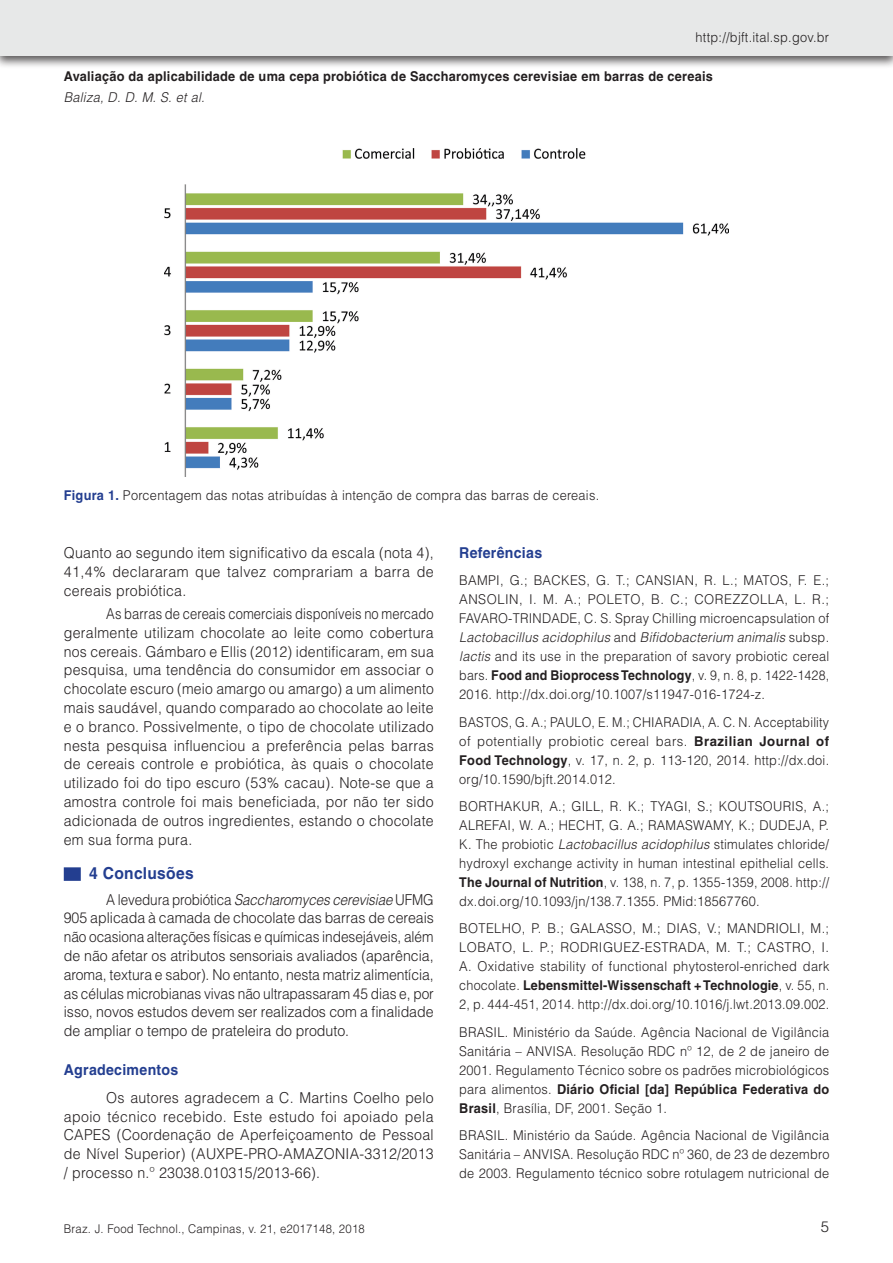
<style>
.page{position:relative;width:893px;height:1263px;background:#fff}
.page>*{position:absolute;margin:0;border:0;box-sizing:border-box;transform-origin:0 0}
.Heading1{font:700 16.5px "Helvetica";letter-spacing:.02em;color:#233e90;scale:.94 1}
.Paragraph{font:300 15px/18.8px "Helvetica";letter-spacing:.02em;color:#231f20;text-align:justify;scale:.86 1}
.Paragraph-2{font:300 15px/18.8px "Helvetica";letter-spacing:.02em;color:#231f20;text-align:justify;scale:.9 1}
.Acknowledgment{font:300 15px/18.8px "Helvetica";letter-spacing:.02em;color:#231f20;text-align:justify;scale:.94 1}
.Paragraph-3{font:300 15px/18.8px "Helvetica";letter-spacing:.02em;color:#231f20;text-align:justify;scale:.94 1}
.AcknowledgmentHead{font:700 15px "Helvetica";letter-spacing:.02em;color:#233e90;scale:.94 1}
.ReferenceHead{font:700 15px "Helvetica";letter-spacing:.02em;color:#233e90;scale:.94 1}
.Paragraph-4{font:300 15px "Helvetica";letter-spacing:.02em;color:#231f20}
.Reference{font:300 13.5px/18.9px "Helvetica";letter-spacing:.02em;color:#231f20;text-align:justify;scale:.95 1}
.Reference-2{font:300 13.5px/18.9px "Helvetica";letter-spacing:.02em;color:#231f20;text-align:justify;scale:.94 1}
.Reference-3{font:300 13.5px/18.9px "Helvetica";letter-spacing:.02em;color:#231f20;text-align:justify;scale:.92 1}
.t1{font:700 13.5px "Helvetica";letter-spacing:.02em;color:#231f20;scale:.94 1}
.FigureCaption{font:300 13.5px "Helvetica";letter-spacing:.02em;color:#231f20;scale:.94 1}
.t2{font:italic 300 13.5px "Helvetica";letter-spacing:.02em;color:#231f20;scale:.94 1}
.t3{font:300 12px "Helvetica";letter-spacing:.02em;color:#231f20;scale:.94 1}
.s1{font-weight:700;color:#233e90}
.s2{font-style:italic}
.s3{font-weight:700}
</style>
<div class="page">
<div style="left:0;top:0;width:893px;height:69px;background:#231f20;opacity:.75"></div>
<div style="left:0;top:0;width:893px;height:56px;background:#e7e8e8"></div>
<div style="left:64px;top:867px;width:17px;height:14px;background:#233e90"></div>
<img style="left:164px;top:149px;width:565px;height:328px">
<p class="Reference-2" style="left:696px;top:28px;width:144px">http://bjft.ital.sp.gov.br</p>
<p class="t1" style="left:64px;top:68px;width:692px">Avaliação da aplicabilidade de uma cepa probiótica de Saccharomyces cerevisiae em barras de cereais</p>
<p class="t2" style="left:64px;top:89px;width:151px">Baliza, D. D. M. S. et al.</p>
<p class="FigureCaption" style="left:64px;top:487px;width:571px"><span class="s1">Figura 1.</span> Porcentagem das notas atribuídas à intenção de compra das barras de cereais.</p>
<p class="Paragraph-3" style="left:64px;top:543px;width:395px">Quanto ao segundo item significativo da escala (nota 4), 41,4% declararam que talvez comprariam a barra de cereais probiótica.</p>
<p class="Paragraph" style="left:64px;top:604px;width:432px;text-indent:43px">As barras de cereais comerciais disponíveis no mercado geralmente utilizam chocolate ao leite como cobertura nos cereais. Gámbaro e Ellis (2012) identificaram, em sua pesquisa, uma tendência do consumidor em associar o chocolate escuro (meio amargo ou amargo) a um alimento mais saudável, quando comparado ao chocolate ao leite e o branco. Possivelmente, o tipo de chocolate utilizado nesta pesquisa influenciou a preferência pelas barras de cereais controle e probiótica, às quais o chocolate utilizado foi do tipo escuro (53% cacau). Note-se que a amostra controle foi mais beneficiada, por não ter sido adicionada de outros ingredientes, estando o chocolate em sua forma pura.</p>
<p class="Heading1" style="left:89px;top:863px;width:113px">4 Conclusões</p>
<p class="Paragraph-2" style="left:64px;top:890px;width:413px;text-indent:43px">A levedura probiótica <span class="s2">Saccharomyces cerevisiae</span> UFMG 905 aplicada à camada de chocolate das barras de cereais não ocasiona alterações físicas e químicas indesejáveis, além de não afetar os atributos sensoriais avaliados (aparência, aroma, textura e sabor). No entanto, nesta matriz alimentícia, as células microbianas vivas não ultrapassaram 45 dias e, por isso, novos estudos devem ser realizados com a finalidade de ampliar o tempo de prateleira do produto.</p>
<p class="AcknowledgmentHead" style="left:64px;top:1061px;width:123px">Agradecimentos</p>
<p class="Acknowledgment" style="left:64px;top:1088px;width:395px;text-indent:43px">Os autores agradecem a C. Martins Coelho pelo apoio técnico recebido. Este estudo foi apoiado pela CAPES (Coordenação de Aperfeiçoamento de Pessoal de Nível Superior) (AUXPE-PRO-AMAZONIA-3312/2013 / processo n.º 23038.010315/2013-66).</p>
<p class="ReferenceHead" style="left:459px;top:544px;width:90px">Referências</p>
<p class="Reference" style="left:459px;top:571px;width:391px">BAMPI, G.; BACKES, G. T.; CANSIAN, R. L.; MATOS, F. E.; ANSOLIN, I. M. A.; POLETO, B. C.; COREZZOLLA, L. R.; FAVARO-TRINDADE, C. S. Spray Chilling microencapsulation of <span class="s2">Lactobacillus acidophilus</span> and <span class="s2">Bifidobacterium animalis</span> subsp. <span class="s2">lactis</span> and its use in the preparation of savory probiotic cereal bars. <span class="s3">Food and Bioprocess Technology</span>, v. 9, n. 8, p. 1422-1428, 2016. http://dx.doi.org/10.1007/s11947-016-1724-z.</p>
<p class="Reference-3" style="left:459px;top:712px;width:404px">BASTOS, G. A.; PAULO, E. M.; CHIARADIA, A. C. N. Acceptability of potentially probiotic cereal bars. <span class="s3">Brazilian Journal of Food Technology</span>, v. 17, n. 2, p. 113-120, 2014. http://dx.doi. org/10.1590/bjft.2014.012.</p>
<p class="Reference" style="left:459px;top:797px;width:391px">BORTHAKUR, A.; GILL, R. K.; TYAGI, S.; KOUTSOURIS, A.; ALREFAI, W. A.; HECHT, G. A.; RAMASWAMY, K.; DUDEJA, P.<br>K. The probiotic <span class="s2">Lactobacillus acidophilus</span> stimulates chloride/ hydroxyl exchange activity in human intestinal epithelial cells.<br><span class="s3">The Journal of Nutrition</span>, v. 138, n. 7, p. 1355-1359, 2008. http:// dx.doi.org/10.1093/jn/138.7.1355. PMid:18567760.</p>
<p class="Reference" style="left:459px;top:919px;width:391px">BOTELHO, P. B.; GALASSO, M.; DIAS, V.; MANDRIOLI, M.; LOBATO, L. P.; RODRIGUEZ-ESTRADA, M. T.; CASTRO, I.<br>A. Oxidative stability of functional phytosterol-enriched dark chocolate. <span class="s3">Lebensmittel-Wissenschaft + Technologie</span>, v. 55, n.<br>2, p. 444-451, 2014. http://dx.doi.org/10.1016/j.lwt.2013.09.002.</p>
<p class="Reference-2" style="left:459px;top:1022px;width:395px">BRASIL. Ministério da Saúde. Agência Nacional de Vigilância Sanitária – ANVISA. Resolução RDC nº 12, de 2 de janeiro de 2001. Regulamento Técnico sobre os padrões microbiológicos para alimentos. <span class="s3">Diário Oficial [da] República Federativa do Brasil</span>, Brasília, DF, 2001. Seção 1.</p>
<p class="Reference-2" style="left:459px;top:1126px;width:395px">BRASIL. Ministério da Saúde. Agência Nacional de Vigilância Sanitária – ANVISA. Resolução RDC nº 360, de 23 de dezembro de 2003. Regulamento técnico sobre rotulagem nutricional de</p>
<p class="t3" style="left:64px;top:1221px;width:322px">Braz. J. Food Technol., Campinas, v. 21, e2017148, 2018</p>
<p class="Paragraph-4" style="left:821px;top:1217px;width:10px">5</p>
</div>
